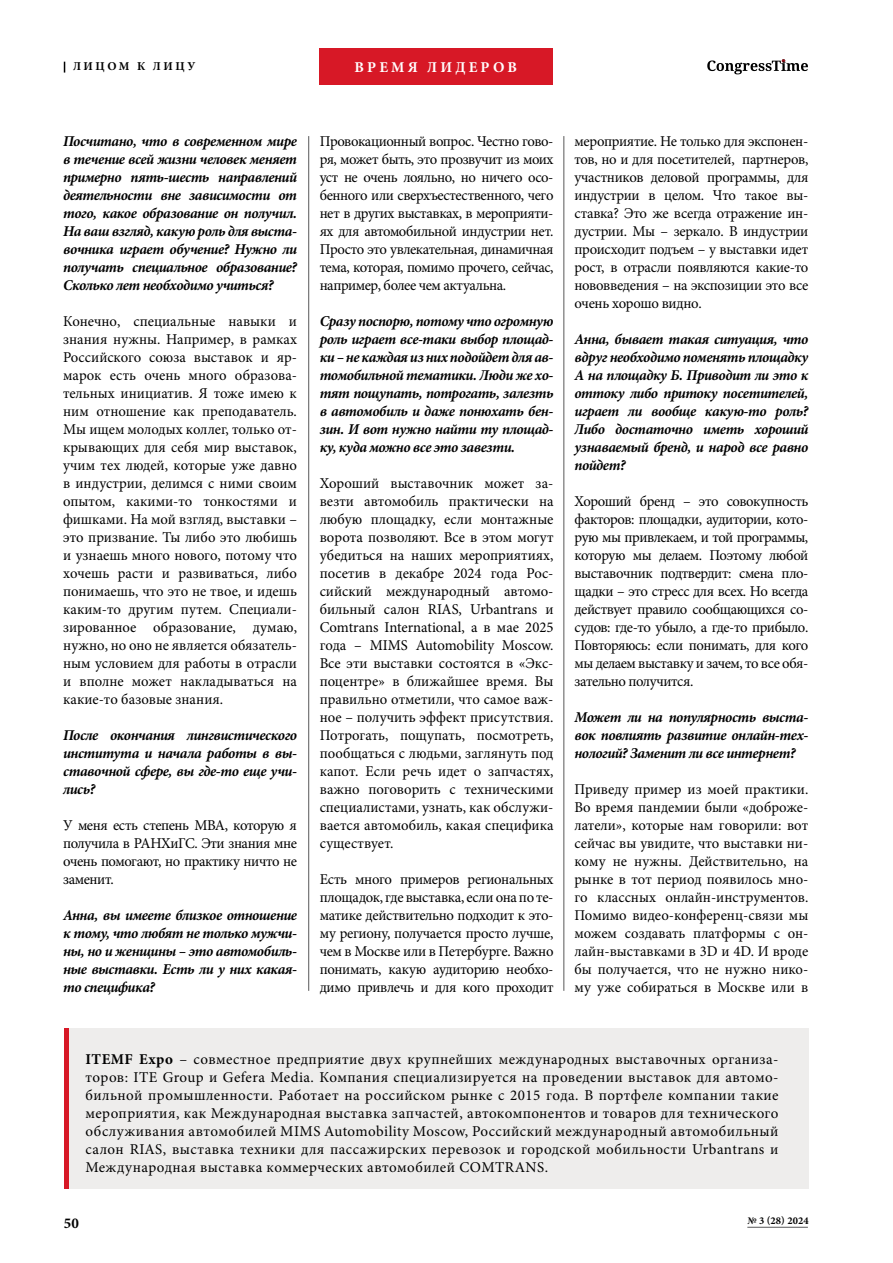
<style>
.page{position:relative;width:893px;height:1263px;background:#fff}
.page>*{position:absolute;margin:0;border:0;box-sizing:border-box;transform-origin:0 0}
.t1{font:15px/18px "Minion Pro";letter-spacing:-.015em;color:#000;text-align:justify}
.t2{font:italic 700 15px/18px "Minion Pro";letter-spacing:-.03em;color:#000;text-align:justify}
.t3{font:700 15px "Minion Pro";letter-spacing:.21em;color:#fff}
.t4{font:700 15px "Minion Pro";color:#000}
.t5{font:700 12px "Minion Pro";letter-spacing:.21em;color:#000}
.t6{font:700 10.5px "Minion Pro";letter-spacing:.01em;color:#000}
.s1{font-weight:700}
</style>
<div class="page">
<hr style="left:308px;top:136px;width:1px;height:855px;background:#585859">
<hr style="left:563px;top:136px;width:1px;height:855px;background:#585859">
<div style="left:64px;top:1028px;width:744px;height:160px;background:#eeedec"></div>
<div style="left:64px;top:1028px;width:5px;height:160px;background:#d71826"></div>
<div style="left:319px;top:49px;width:234px;height:36px;background:#d71826"></div>
<svg style="left:707px;top:59px;width:101px;height:15px"></svg>
<hr style="left:747px;top:1227px;width:61px;height:1px;background:#585859">
<p class="t5" style="left:73px;top:58px;width:124px">ЛИЦОМ К ЛИЦУ</p>
<p class="t3" style="left:355px;top:57px;width:164px">ВРЕМЯ ЛИДЕРОВ</p>
<p class="t2" style="left:63px;top:132px;width:235px">Посчитано, что в современном мире в течение всей жизни человек меняет примерно пять-шесть направлений деятельности вне зависимости от того, какое образование он получил.<br>На ваш взгляд, какую роль для выста&shy;вочника играет обучение? Нужно ли получать специальное образование?<br>Сколько лет необходимо учиться?</p>
<p class="t1" style="left:63px;top:312px;width:235px">Конечно, специальные навыки и знания нужны. Например, в рамках Российского союза выставок и яр&shy;марок есть очень много образова&shy;тельных инициатив. Я тоже имею к ним отношение как преподаватель.<br>Мы ищем молодых коллег, только от&shy;крывающих для себя мир выставок, учим тех людей, которые уже давно в индустрии, делимся с ними своим опытом, какими-то тонкостями и фишками. На мой взгляд, выставки – это призвание. Ты либо это любишь и узнаешь много нового, потому что хочешь расти и развиваться, либо понимаешь, что это не твое, и идешь каким-то другим путем. Специали&shy;зированное образование, думаю, нужно, но оно не является обязатель&shy;ным условием для работы в отрасли и вполне может накладываться на какие-то базовые знания.</p>
<p class="t2" style="left:63px;top:726px;width:235px">После окончания лингвистического института и начала работы в вы&shy;ставочной сфере, вы где-то еще учи&shy;лись?</p>
<p class="t1" style="left:63px;top:816px;width:235px">У меня есть степень MBA, которую я получила в РАНХиГС. Эти знания мне очень помогают, но практику ничто не заменит.</p>
<p class="t2" style="left:63px;top:906px;width:235px">Анна, вы имеете близкое отношение к тому, что любят не только мужчи&shy;ны, но и женщины – это автомобиль&shy;ные выставки. Есть ли у них какая&shy;то специфика?</p>
<p class="t1" style="left:320px;top:132px;width:235px">Провокационный вопрос. Честно гово&shy;ря, может быть, это прозвучит из моих уст не очень лояльно, но ничего осо&shy;бенного или сверхъестественного, чего нет в других выставках, в мероприяти&shy;ях для автомобильной индустрии нет.<br>Просто это увлекательная, динамичная тема, которая, помимо прочего, сейчас, например, более чем актуальна.</p>
<p class="t2" style="left:320px;top:312px;width:235px">Сразу поспорю, потому что огромную роль играет все-таки выбор площад&shy;ки – не каждая из них подойдет для ав&shy;томобильной тематики. Люди же хо&shy;тят пощупать, потрогать, залезть в автомобиль и даже понюхать бен&shy;зин. И вот нужно найти ту площад&shy;ку, куда можно все это завезти.</p>
<p class="t1" style="left:320px;top:474px;width:235px">Хороший выставочник может за&shy;везти автомобиль практически на любую площадку, если монтажные ворота позволяют. Все в этом могут убедиться на наших мероприятиях, посетив в декабре 2024 года Рос&shy;сийский международный автомо&shy;бильный салон RIAS, Urbantrans и Comtrans International, а в мае 2025 года – MIMS Automobility Moscow.<br>Все эти выставки состоятся в «Экс&shy;поцентре» в ближайшее время. Вы правильно отметили, что самое важ&shy;ное – получить эффект присутствия.<br>Потрогать, пощупать, посмотреть, пообщаться с людьми, заглянуть под капот. Если речь идет о запчастях, важно поговорить с техническими специалистами, узнать, как обслужи&shy;вается автомобиль, какая специфика существует.</p>
<p class="t1" style="left:320px;top:870px;width:235px">Есть много примеров региональных площадок, где выставка, если она по те&shy;матике действительно подходит к это&shy;му региону, получается просто лучше, чем в Москве или в Петербурге. Важно понимать, какую аудиторию необхо&shy;димо привлечь и для кого проходит</p>
<p class="t1" style="left:574px;top:132px;width:235px">мероприятие. Не только для экспонен&shy;тов, но и для посетителей, партнеров, участников деловой программы, для индустрии в целом. Что такое вы&shy;ставка? Это же всегда отражение ин&shy;дустрии. Мы – зеркало. В индустрии происходит подъем – у выставки идет рост, в отрасли появляются какие-то нововведения – на экспозиции это все очень хорошо видно.</p>
<p class="t2" style="left:574px;top:330px;width:235px">Анна, бывает такая ситуация, что вдруг необходимо поменять площадку А на площадку Б. Приводит ли это к оттоку либо притоку посетителей, играет ли вообще какую-то роль?<br>Либо достаточно иметь хороший узнаваемый бренд, и народ все равно пойдет?</p>
<p class="t1" style="left:574px;top:492px;width:235px">Хороший бренд – это совокупность факторов: площадки, аудитории, кото&shy;рую мы привлекаем, и той программы, которую мы делаем. Поэтому любой выставочник подтвердит: смена пло&shy;щадки – это стресс для всех. Но всегда действует правило сообщающихся со&shy;судов: где-то убыло, а где-то прибыло.<br>Повторяюсь: если понимать, для кого мы делаем выставку и зачем, то все обя&shy;зательно получится.</p>
<p class="t2" style="left:574px;top:708px;width:235px">Может ли на популярность выста&shy;вок повлиять развитие онлайн-тех&shy;нологий? Заменит ли все интернет?</p>
<p class="t1" style="left:574px;top:780px;width:235px">Приведу пример из моей практики.<br>Во время пандемии были «доброже&shy;латели», которые нам говорили: вот сейчас вы увидите, что выставки ни&shy;кому не нужны. Действительно, на рынке в тот период появилось мно&shy;го классных онлайн-инструментов.<br>Помимо видео-конференц-связи мы можем создавать платформы с он&shy;лайн-выставками в 3D и 4D. И вроде бы получается, что не нужно нико&shy;му уже собираться в Москве или в</p>
<p class="t1" style="left:85px;top:1050px;width:695px"><span class="s1">ITEMF Expo</span> – совместное предприятие двух крупнейших международных выставочных организа&shy;торов: ITE Group и Gefera Media. Компания специализируется на проведении выставок для автомо&shy;бильной промышленности. Работает на российском рынке с 2015 года. В портфеле компании такие мероприятия, как Международная выставка запчастей, автокомпонентов и товаров для технического обслуживания автомобилей MIMS Automobility Moscow, Российский международный автомобильный салон RIAS, выставка техники для пассажирских перевозок и городской мобильности Urbantrans и Международная выставка коммерческих автомобилей COMTRANS.</p>
<p class="t4" style="left:64px;top:1212px;width:17px">50</p>
<p class="t6" style="left:747px;top:1213px;width:63px">№ 3 (28) 2024</p>
</div>
